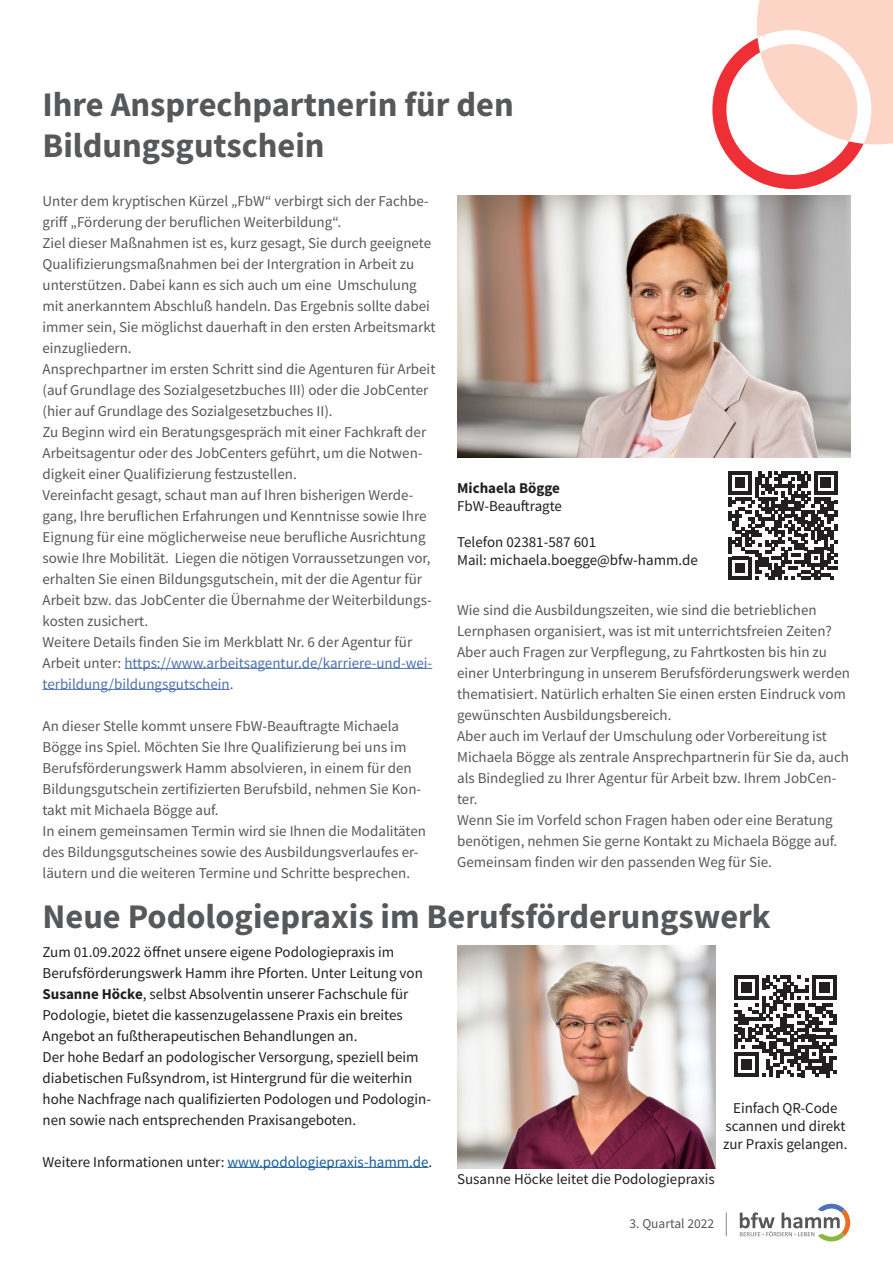
<style>
.page{position:relative;width:893px;height:1263px;background:#fff}
.page>*{position:absolute;margin:0;border:0;box-sizing:border-box;transform-origin:0 0}
.t1{font:700 34.5px "Source Sans Pro";color:#57585a}
.t2{font:15px/21px "Source Sans Pro";color:#57585a}
.t3{font:15px/21px "Source Sans Pro";color:#231f20}
.t4{font:15px/21px "Source Sans Pro";color:#4d72ac}
.t5{font:700 15px "Source Sans Pro";color:#231f20}
.t6{font:13.5px "Source Sans Pro";color:#57585a}
.s1{color:#57585a}
.s2{font-weight:700}
.s3{color:#175d9e}
</style>
<div class="page">
<svg style="left:712px;top:0;width:181px;height:189px"></svg>
<svg style="left:740px;top:1204px;width:110px;height:37px"></svg>
<svg style="left:726px;top:1212px;width:1px;height:24px"></svg>
<hr style="left:124px;top:668px;width:308px;height:1px;background:#4d72ac">
<hr style="left:43px;top:689px;width:187px;height:1px;background:#4d72ac">
<img style="left:457px;top:195px;width:393px;height:262px">
<svg style="left:729px;top:471px;width:108px;height:109px"></svg>
<hr style="left:227px;top:1167px;width:202px;height:1px;background:#175d9e">
<img style="left:457px;top:945px;width:258px;height:223px">
<svg style="left:734px;top:975px;width:102px;height:102px"></svg>
<p class="t1" style="left:43px;top:81px;width:473px">Ihre Ansprechpartnerin für den</p>
<p class="t1" style="left:43px;top:122px;width:284px">Bildungsgutschein</p>
<p class="t2" style="left:43px;top:190px;width:388px">Unter dem kryptischen Kürzel „FbW“ verbirgt sich der Fachbe&shy;griff „Förderung der beruflichen Weiterbildung“.</p>
<p class="t2" style="left:43px;top:232px;width:395px">Ziel dieser Maßnahmen ist es, kurz gesagt, Sie durch geeignete Qualifizierungsmaßnahmen bei der Intergration in Arbeit zu unterstützen. Dabei kann es sich auch um eine Umschulung mit anerkanntem Abschluß handeln. Das Ergebnis sollte dabei immer sein, Sie möglichst dauerhaft in den ersten Arbeitsmarkt einzugliedern.</p>
<p class="t2" style="left:43px;top:358px;width:394px">Ansprechpartner im ersten Schritt sind die Agenturen für Arbeit (auf Grundlage des Sozialgesetzbuches III) oder die JobCenter (hier auf Grundlage des Sozialgesetzbuches II).</p>
<p class="t2" style="left:43px;top:421px;width:385px">Zu Beginn wird ein Beratungsgespräch mit einer Fachkraft der<br>Arbeitsagentur oder des JobCenters geführt, um die Notwen&shy;digkeit einer Qualifizierung festzustellen.</p>
<p class="t2" style="left:43px;top:484px;width:391px">Vereinfacht gesagt, schaut man auf Ihren bisherigen Werde&shy;gang, Ihre beruflichen Erfahrungen und Kenntnisse sowie Ihre Eignung für eine möglicherweise neue berufliche Ausrichtung sowie Ihre Mobilität. Liegen die nötigen Vorraussetzungen vor, erhalten Sie einen Bildungsgutschein, mit der die Agentur für Arbeit bzw. das JobCenter die Übernahme der Weiterbildungs&shy;kosten zusichert.</p>
<p class="t4" style="left:43px;top:631px;width:391px"><span class="s1">Weitere Details finden Sie im Merkblatt Nr. 6 der Agentur für<br>Arbeit unter:</span> https://www.arbeitsagentur.de/karriere-und-wei&shy;terbildung/bildungsgutschein<span class="s1">.</span></p>
<p class="t2" style="left:43px;top:715px;width:371px">An dieser Stelle kommt unsere FbW-Beauftragte Michaela<br>Bögge ins Spiel. Möchten Sie Ihre Qualifizierung bei uns im<br>Berufsförderungswerk Hamm absolvieren, in einem für den</p>
<p class="t2" style="left:43px;top:778px;width:380px">Bildungsgutschein zertifizierten Berufsbild, nehmen Sie Kon&shy;takt mit Michaela Bögge auf.</p>
<p class="t2" style="left:43px;top:820px;width:385px">In einem gemeinsamen Termin wird sie Ihnen die Modalitäten des Bildungsgutscheines sowie des Ausbildungsverlaufes er&shy;läutern und die weiteren Termine und Schritte besprechen.</p>
<p class="t5" style="left:457px;top:478px;width:104px">Michaela Bögge</p>
<p class="t3" style="left:457px;top:495px;width:106px">FbW-Beauftragte</p>
<p class="t3" style="left:457px;top:531px;width:140px">Telefon 02381-587 601</p>
<p class="t3" style="left:457px;top:549px;width:242px">Mail: michaela.boegge@bfw-hamm.de</p>
<p class="t2" style="left:457px;top:599px;width:376px">Wie sind die Ausbildungszeiten, wie sind die betrieblichen<br>Lernphasen organisiert, was ist mit unterrichtsfreien Zeiten?</p>
<p class="t2" style="left:457px;top:641px;width:394px">Aber auch Fragen zur Verpflegung, zu Fahrtkosten bis hin zu einer Unterbringung in unserem Berufsförderungswerk werden thematisiert. Natürlich erhalten Sie einen ersten Eindruck vom gewünschten Ausbildungsbereich.</p>
<p class="t2" style="left:457px;top:725px;width:393px">Aber auch im Verlauf der Umschulung oder Vorbereitung ist Michaela Bögge als zentrale Ansprechpartnerin für Sie da, auch als Bindeglied zu Ihrer Agentur für Arbeit bzw. Ihrem JobCen&shy;ter.</p>
<p class="t2" style="left:457px;top:809px;width:382px">Wenn Sie im Vorfeld schon Fragen haben oder eine Beratung benötigen, nehmen Sie gerne Kontakt zu Michaela Bögge auf.</p>
<p class="t2" style="left:457px;top:851px;width:316px">Gemeinsam finden wir den passenden Weg für Sie.</p>
<p class="t1" style="left:43px;top:893px;width:730px">Neue Podologiepraxis im Berufsförderungswerk</p>
<p class="t3" style="left:43px;top:941px;width:353px">Zum 01.09.2022 öffnet unsere eigene Podologiepraxis im</p>
<p class="t3" style="left:43px;top:962px;width:382px">Berufsförderungswerk Hamm ihre Pforten. Unter Leitung von <span class="s2">Susanne Höcke</span>, selbst Absolventin unserer Fachschule für Podologie, bietet die kassenzugelassene Praxis ein breites Angebot an fußtherapeutischen Behandlungen an.</p>
<p class="t3" style="left:43px;top:1046px;width:390px">Der hohe Bedarf an podologischer Versorgung, speziell beim diabetischen Fußsyndrom, ist Hintergrund für die weiterhin hohe Nachfrage nach qualifizierten Podologen und Podologin&shy;nen sowie nach entsprechenden Praxisangeboten.</p>
<p class="t3" style="left:43px;top:1151px;width:391px">Weitere Informationen unter: <span class="s3">www.podologiepraxis-hamm.de</span>.</p>
<p class="t3" style="left:457px;top:1168px;width:259px">Susanne Höcke leitet die Podologiepraxis</p>
<p class="t3" style="left:723px;top:1099px;width:126px;line-height:18px;text-align:center">Einfach QR-Code scannen und direkt zur Praxis gelangen.</p>
<p class="t6" style="left:630px;top:1215px;width:86px">3. Quartal 2022</p>
</div>
